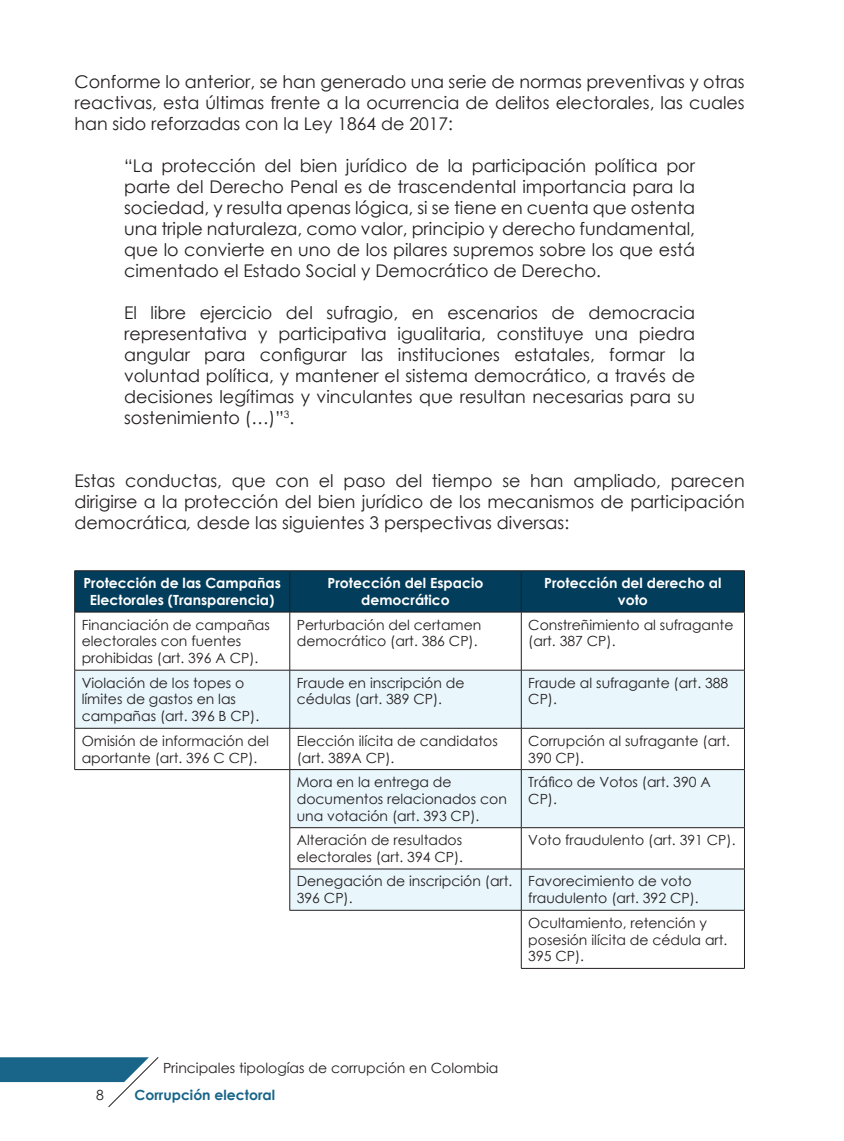
<style>
.page{position:relative;width:844px;height:1141px;background:#fff}
.page>*{position:absolute;margin:0;border:0;box-sizing:border-box;transform-origin:0 0}
.t1{font:17.5px/21px "Century Gothic";color:#231f20;text-align:justify}
.t2{font:14px/16.8px "Century Gothic";color:#231f20}
.t3{font:700 14px/16.8px "Century Gothic";color:#fff;text-align:center}
.t4{font:700 14px "Century Gothic";color:#186589}
.s1{font-style:italic}
</style>
<div class="page">
<svg style="left:0;top:1057px;width:159px;height:50px"></svg>
<div style="left:75px;top:571px;width:669px;height:41px;background:#023d5b"></div>
<svg style="left:75px;top:671px;width:669px;height:239px;fill:#e9f6fc"></svg>
<hr style="left:74px;top:570px;width:216px;height:1px;background:#231f20">
<hr style="left:74px;top:571px;width:1px;height:41px;background:#231f20">
<hr style="left:290px;top:570px;width:231px;height:1px;background:#231f20">
<hr style="left:289px;top:571px;width:1px;height:41px;background:#231f20">
<hr style="left:521px;top:570px;width:223px;height:1px;background:#231f20">
<hr style="left:521px;top:571px;width:1px;height:41px;background:#231f20">
<hr style="left:744px;top:571px;width:1px;height:41px;background:#231f20">
<hr style="left:74px;top:612px;width:216px;height:1px;background:#231f20">
<hr style="left:74px;top:612px;width:1px;height:58px;background:#231f20">
<hr style="left:290px;top:612px;width:231px;height:1px;background:#231f20">
<hr style="left:289px;top:612px;width:1px;height:58px;background:#231f20">
<hr style="left:521px;top:612px;width:223px;height:1px;background:#231f20">
<hr style="left:521px;top:612px;width:1px;height:58px;background:#231f20">
<hr style="left:744px;top:612px;width:1px;height:58px;background:#231f20">
<hr style="left:74px;top:670px;width:216px;height:1px;background:#231f20">
<hr style="left:74px;top:670px;width:1px;height:58px;background:#231f20">
<hr style="left:290px;top:670px;width:231px;height:1px;background:#231f20">
<hr style="left:289px;top:670px;width:1px;height:58px;background:#231f20">
<hr style="left:521px;top:670px;width:223px;height:1px;background:#231f20">
<hr style="left:521px;top:670px;width:1px;height:58px;background:#231f20">
<hr style="left:744px;top:670px;width:1px;height:58px;background:#231f20">
<hr style="left:74px;top:728px;width:216px;height:1px;background:#231f20">
<hr style="left:74px;top:728px;width:1px;height:41px;background:#231f20">
<hr style="left:290px;top:728px;width:231px;height:1px;background:#231f20">
<hr style="left:289px;top:728px;width:1px;height:41px;background:#231f20">
<hr style="left:521px;top:728px;width:223px;height:1px;background:#231f20">
<hr style="left:521px;top:728px;width:1px;height:41px;background:#231f20">
<hr style="left:744px;top:728px;width:1px;height:41px;background:#231f20">
<hr style="left:74px;top:769px;width:216px;height:1px;background:#231f20">
<hr style="left:290px;top:769px;width:231px;height:1px;background:#231f20">
<hr style="left:289px;top:770px;width:1px;height:57px;background:#231f20">
<hr style="left:521px;top:769px;width:223px;height:1px;background:#231f20">
<hr style="left:521px;top:770px;width:1px;height:57px;background:#231f20">
<hr style="left:744px;top:770px;width:1px;height:57px;background:#231f20">
<hr style="left:289px;top:827px;width:232px;height:1px;background:#231f20">
<hr style="left:289px;top:828px;width:1px;height:41px;background:#231f20">
<hr style="left:521px;top:827px;width:223px;height:1px;background:#231f20">
<hr style="left:521px;top:828px;width:1px;height:41px;background:#231f20">
<hr style="left:744px;top:828px;width:1px;height:41px;background:#231f20">
<hr style="left:289px;top:869px;width:232px;height:1px;background:#231f20">
<hr style="left:289px;top:869px;width:1px;height:41px;background:#231f20">
<hr style="left:521px;top:869px;width:223px;height:1px;background:#231f20">
<hr style="left:521px;top:869px;width:1px;height:41px;background:#231f20">
<hr style="left:744px;top:869px;width:1px;height:41px;background:#231f20">
<hr style="left:289px;top:910px;width:232px;height:1px;background:#231f20">
<hr style="left:521px;top:910px;width:223px;height:1px;background:#231f20">
<hr style="left:521px;top:910px;width:1px;height:58px;background:#231f20">
<hr style="left:744px;top:910px;width:1px;height:58px;background:#231f20">
<hr style="left:521px;top:968px;width:223px;height:1px;background:#231f20">
<p class="t1" style="left:74px;top:70px;width:671px">Conforme lo anterior, se han generado una serie de normas preventivas y otras reactivas, esta últimas frente a la ocurrencia de delitos electorales, las cuales han sido reforzadas con la Ley 1864 de 2017:</p>
<p class="t1" style="left:124px;top:154px;width:572px">“La protección del bien jurídico de la participación política por parte del Derecho Penal es de trascendental importancia para la sociedad, y resulta apenas lógica, si se tiene en cuenta que ostenta una triple naturaleza, como valor, principio y derecho fundamental, que lo convierte en uno de los pilares supremos sobre los que está cimentado el Estado Social y Democrático de Derecho.</p>
<p class="t1" style="left:124px;top:301px;width:572px">El libre ejercicio del sufragio, en escenarios de democracia representativa y participativa igualitaria, constituye una piedra angular para configurar las instituciones estatales, formar la voluntad política, y mantener el sistema democrático, a través de decisiones legítimas y vinculantes que resultan necesarias para su sostenimiento (…)”<sup>3</sup>.</p>
<p class="t1" style="left:74px;top:469px;width:671px">Estas conductas, que con el paso del tiempo se han ampliado, parecen dirigirse a la protección del bien jurídico de los mecanismos de participación democrática<span class="s1">,</span> desde las siguientes 3 perspectivas diversas:</p>
<p class="t3" style="left:83px;top:574px;width:199px">Protección de las Campañas<br>Electorales (Transparencia)</p>
<p class="t3" style="left:327px;top:574px;width:157px">Protección del Espacio democrático</p>
<p class="t3" style="left:544px;top:574px;width:178px">Protección del derecho al voto</p>
<p class="t2" style="left:82px;top:616px;width:190px">Financiación de campañas electorales con fuentes prohibidas (art. 396 A CP).</p>
<p class="t2" style="left:297px;top:616px;width:186px">Perturbación del certamen democrático (art. 386 CP).</p>
<p class="t2" style="left:528px;top:616px;width:207px">Constreñimiento al sufragante (art. 387 CP).</p>
<p class="t2" style="left:82px;top:674px;width:179px">Violación de los topes o límites de gastos en las campañas (art. 396 B CP).</p>
<p class="t2" style="left:297px;top:674px;width:169px">Fraude en inscripción de cédulas (art. 389 CP).</p>
<p class="t2" style="left:528px;top:674px;width:201px">Fraude al sufragante (art. 388<br>CP).</p>
<p class="t2" style="left:82px;top:732px;width:189px">Omisión de información del aportante (art. 396 C CP).</p>
<p class="t2" style="left:297px;top:732px;width:202px">Elección ilícita de candidatos (art. 389A CP).</p>
<p class="t2" style="left:528px;top:732px;width:203px">Corrupción al sufragante (art.<br>390 CP).</p>
<p class="t2" style="left:297px;top:773px;width:211px">Mora en la entrega de documentos relacionados con una votación (art. 393 CP).</p>
<p class="t2" style="left:528px;top:773px;width:184px">Tráfico de Votos (art. 390 A<br>CP).</p>
<p class="t2" style="left:297px;top:831px;width:168px">Alteración de resultados electorales (art. 394 CP).</p>
<p class="t2" style="left:528px;top:831px;width:209px">Voto fraudulento (art. 391 CP).</p>
<p class="t2" style="left:297px;top:873px;width:217px">Denegación de inscripción (art.<br>396 CP).</p>
<p class="t2" style="left:528px;top:873px;width:172px">Favorecimiento de voto fraudulento (art. 392 CP).</p>
<p class="t2" style="left:528px;top:914px;width:200px">Ocultamiento, retención y posesión ilícita de cédula art.<br>395 CP).</p>
<p class="t2" style="left:163px;top:1059px;width:337px">Principales tipologías de corrupción en Colombia</p>
<p class="t2" style="left:96px;top:1086px;width:9px">8</p>
<p class="t4" style="left:134px;top:1084px;width:142px">Corrupción electoral</p>
</div>
